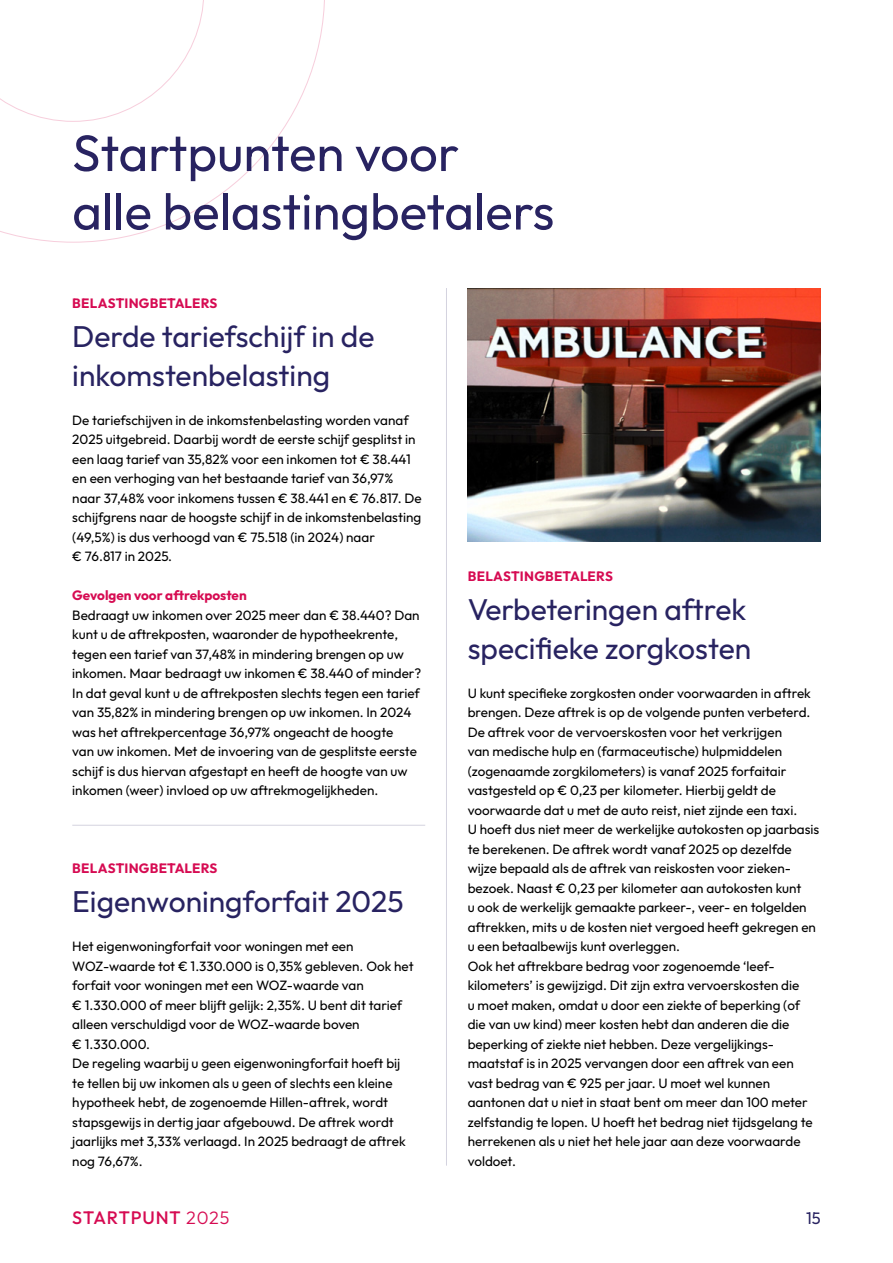
<style>
.page{position:relative;width:893px;height:1263px;background:#fff}
.page>*{position:absolute;margin:0;border:0;box-sizing:border-box;transform-origin:0 0}
.t1{font:51px/58.5px "Outfit";color:#282361}
.t2{font:30px/39px "Outfit";color:#282361}
.t3{font:500 18px "Outfit";letter-spacing:.04em;color:#d60b52}
.t4{font:16.5px "Outfit";color:#282361}
.t5{font:13.5px/19.5px "Outfit";color:#000}
.t6{font:700 13.5px "Outfit";letter-spacing:.005em;color:#d60b52}
.s1{font-weight:300}
</style>
<div class="page">
<svg style="left:0;top:0;width:325px;height:243px"></svg>
<img style="left:468px;top:288px;width:353px;height:253px">
<hr style="left:446px;top:288px;width:1px;height:878px;background:#d4d3df">
<hr style="left:72px;top:825px;width:353px;height:1px;background:#d4d3df">
<h1 class="t1" style="left:72px;top:125px;width:484px">Startpunten voor<br>alle belastingbetalers</h1>
<p class="t6" style="left:72px;top:294px;width:147px">BELASTINGBETALERS</p>
<h2 class="t2" style="left:72px;top:317px;width:304px">Derde tariefschijf in de inkomstenbelasting</h2>
<p class="t5" style="left:72px;top:410px;width:351px">De tariefschijven in de inkomstenbelasting worden vanaf 2025 uitgebreid. Daarbij wordt de eerste schijf gesplitst in een laag tarief van 35,82% voor een inkomen tot € 38.441 en een verhoging van het bestaande tarief van 36,97% naar 37,48% voor inkomens tussen € 38.441 en € 76.817. De schijfgrens naar de hoogste schijf in de inkomstenbelasting (49,5%) is dus verhoogd van € 75.518 (in 2024) naar<br>€ 76.817 in 2025.</p>
<p class="t6" style="left:72px;top:586px;width:176px">Gevolgen voor aftrekposten</p>
<p class="t5" style="left:72px;top:605px;width:351px">Bedraagt uw inkomen over 2025 meer dan € 38.440? Dan kunt u de aftrekposten, waaronder de hypotheekrente, tegen een tarief van 37,48% in mindering brengen op uw inkomen. Maar bedraagt uw inkomen € 38.440 of minder?<br>In dat geval kunt u de aftrekposten slechts tegen een tarief van 35,82% in mindering brengen op uw inkomen. In 2024 was het aftrekpercentage 36,97% ongeacht de hoogte<br>van uw inkomen. Met de invoering van de gesplitste eerste schijf is dus hiervan afgestapt en heeft de hoogte van uw inkomen (weer) invloed op uw aftrekmogelijkheden.</p>
<p class="t6" style="left:72px;top:859px;width:147px">BELASTINGBETALERS</p>
<h2 class="t2" style="left:72px;top:883px;width:333px">Eigenwoningforfait 2025</h2>
<p class="t5" style="left:72px;top:937px;width:343px">Het eigenwoningforfait voor woningen met een WOZ-waarde tot € 1.330.000 is 0,35% gebleven. Ook het forfait voor woningen met een WOZ-waarde van<br>€ 1.330.000 of meer blijft gelijk: 2,35%. U bent dit tarief alleen verschuldigd voor de WOZ-waarde boven<br>€ 1.330.000.<br>De regeling waarbij u geen eigenwoningforfait hoeft bij te tellen bij uw inkomen als u geen of slechts een kleine hypotheek hebt, de zogenoemde Hillen-aftrek, wordt stapsgewijs in dertig jaar afgebouwd. De aftrek wordt jaarlijks met 3,33% verlaagd. In 2025 bedraagt de aftrek nog 76,67%.</p>
<p class="t6" style="left:468px;top:567px;width:147px">BELASTINGBETALERS</p>
<h2 class="t2" style="left:468px;top:590px;width:285px">Verbeteringen aftrek specifieke zorgkosten</h2>
<p class="t5" style="left:468px;top:683px;width:353px">U kunt specifieke zorgkosten onder voorwaarden in aftrek brengen. Deze aftrek is op de volgende punten verbeterd.<br>De aftrek voor de vervoerskosten voor het verkrijgen<br>van medische hulp en (farmaceutische) hulpmiddelen (zogenaamde zorgkilometers) is vanaf 2025 forfaitair vastgesteld op € 0,23 per kilometer. Hierbij geldt de voorwaarde dat u met de auto reist, niet zijnde een taxi.<br>U hoeft dus niet meer de werkelijke autokosten op jaarbasis te berekenen. De aftrek wordt vanaf 2025 op dezelfde wijze bepaald als de aftrek van reiskosten voor zieken&shy;bezoek. Naast € 0,23 per kilometer aan autokosten kunt<br>u ook de werkelijk gemaakte parkeer-, veer- en tolgelden aftrekken, mits u de kosten niet vergoed heeft gekregen en u een betaalbewijs kunt overleggen.<br>Ook het aftrekbare bedrag voor zogenoemde ‘leef-- kilometers’ is gewijzigd. Dit zijn extra vervoerskosten die<br>u moet maken, omdat u door een ziekte of beperking (of die van uw kind) meer kosten hebt dan anderen die die beperking of ziekte niet hebben. Deze vergelijkings&shy;maatstaf is in 2025 vervangen door een aftrek van een vast bedrag van € 925 per jaar. U moet wel kunnen aantonen dat u niet in staat bent om meer dan 100 meter zelfstandig te lopen. U hoeft het bedrag niet tijdsgelang te herrekenen als u niet het hele jaar aan deze voorwaarde voldoet.</p>
<h3 class="t3" style="left:72px;top:1206px;width:159px">STARTPUNT <span class="s1">2025</span></h3>
<p class="t4" style="left:806px;top:1208px;width:16px">15</p>
</div>
